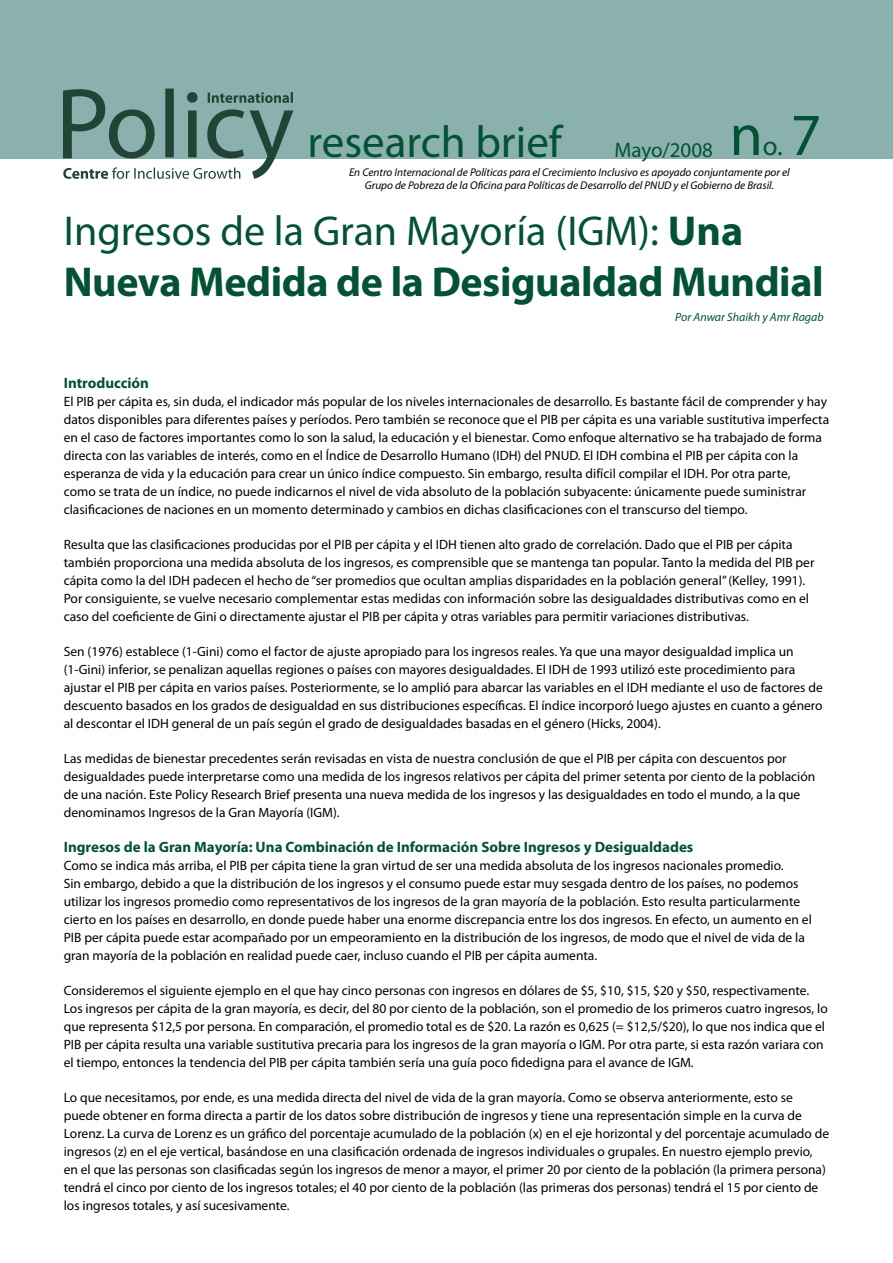
<style>
.page{position:relative;width:893px;height:1263px;background:#fff}
.page>*{position:absolute;margin:0;border:0;box-sizing:border-box;transform-origin:0 0}
.t1{font:60px "Myriad Pro";color:#025233}
.t2{font:45px "Myriad Pro";color:#025233}
.t3{font:700 42px/50.4px "Myriad Pro";letter-spacing:-.01em;color:#025233}
.t4{font:27px "Myriad Pro";color:#025233}
.t5{font:700 15px "Myriad Pro";color:#025233}
.t6{font:13.5px/18px "Myriad Pro";color:#000}
.t7{font:italic 12px "Myriad Pro";color:#025233}
.t8{font:italic 11.25px/13.5px "Myriad Pro";color:#000;text-align:center}
.s1{font-size:21px}
.s2{font-weight:400}
</style>
<div class="page">
<div style="left:0;top:0;width:893px;height:159px;background:#8bb1af"></div>
<svg style="left:63px;top:89px;width:230px;height:90px"></svg>
<h2 class="t2" style="left:308px;top:117px;width:407px">research brief <span class="s1">Mayo/2008</span></h2>
<h1 class="t1" style="left:730px;top:102px;width:35px">n</h1>
<h3 class="t4" style="left:763px;top:131px;width:21px">o.</h3>
<h1 class="t1" style="left:790px;top:102px;width:32px">7</h1>
<p class="t8" style="left:349px;top:165px;width:442px">En Centro Internacional de Políticas para el Crecimiento Inclusivo es apoyado conjuntamente por el<br>Grupo de Pobreza de la Oficina para Políticas de Desarrollo del PNUD y el Gobierno de Brasil.</p>
<h3 class="t3" style="left:64px;top:207px;width:761px"><span class="s2">Ingresos de la Gran Mayoría (IGM):</span> Una<br>Nueva Medida de la Desigualdad Mundial</h3>
<p class="t7" style="left:675px;top:310px;width:150px">Por Anwar Shaikh y Amr Ragab</p>
<p class="t5" style="left:64px;top:374px;width:87px">Introducción</p>
<p class="t6" style="left:64px;top:393px;width:767px">El PIB per cápita es, sin duda, el indicador más popular de los niveles internacionales de desarrollo. Es bastante fácil de comprender y hay datos disponibles para diferentes países y períodos. Pero también se reconoce que el PIB per cápita es una variable sustitutiva imperfecta en el caso de factores importantes como lo son la salud, la educación y el bienestar. Como enfoque alternativo se ha trabajado de forma directa con las variables de interés, como en el Índice de Desarrollo Humano (IDH) del PNUD. El IDH combina el PIB per cápita con la esperanza de vida y la educación para crear un único índice compuesto. Sin embargo, resulta difícil compilar el IDH. Por otra parte,<br>como se trata de un índice, no puede indicarnos el nivel de vida absoluto de la población subyacente: únicamente puede suministrar clasificaciones de naciones en un momento determinado y cambios en dichas clasificaciones con el transcurso del tiempo.</p>
<p class="t6" style="left:64px;top:536px;width:752px">Resulta que las clasificaciones producidas por el PIB per cápita y el IDH tienen alto grado de correlación. Dado que el PIB per cápita también proporciona una medida absoluta de los ingresos, es comprensible que se mantenga tan popular. Tanto la medida del PIB per cápita como la del IDH padecen el hecho de “ser promedios que ocultan amplias disparidades en la población general” (Kelley, 1991).<br>Por consiguiente, se vuelve necesario complementar estas medidas con información sobre las desigualdades distributivas como en el caso del coeficiente de Gini o directamente ajustar el PIB per cápita y otras variables para permitir variaciones distributivas.</p>
<p class="t6" style="left:64px;top:643px;width:760px">Sen (1976) establece (1-Gini) como el factor de ajuste apropiado para los ingresos reales. Ya que una mayor desigualdad implica un (1-Gini) inferior, se penalizan aquellas regiones o países con mayores desigualdades. El IDH de 1993 utilizó este procedimiento para ajustar el PIB per cápita en varios países. Posteriormente, se lo amplió para abarcar las variables en el IDH mediante el uso de factores de descuento basados en los grados de desigualdad en sus distribuciones específicas. El índice incorporó luego ajustes en cuanto a género al descontar el IDH general de un país según el grado de desigualdades basadas en el género (Hicks, 2004).</p>
<p class="t6" style="left:64px;top:750px;width:753px">Las medidas de bienestar precedentes serán revisadas en vista de nuestra conclusión de que el PIB per cápita con descuentos por desigualdades puede interpretarse como una medida de los ingresos relativos per cápita del primer setenta por ciento de la población de una nación. Este Policy Research Brief presenta una nueva medida de los ingresos y las desigualdades en todo el mundo, a la que denominamos Ingresos de la Gran Mayoría (IGM).</p>
<p class="t5" style="left:64px;top:838px;width:631px">Ingresos de la Gran Mayoría: Una Combinación de Información Sobre Ingresos y Desigualdades</p>
<p class="t6" style="left:64px;top:857px;width:750px">Como se indica más arriba, el PIB per cápita tiene la gran virtud de ser una medida absoluta de los ingresos nacionales promedio.<br>Sin embargo, debido a que la distribución de los ingresos y el consumo puede estar muy sesgada dentro de los países, no podemos utilizar los ingresos promedio como representativos de los ingresos de la gran mayoría de la población. Esto resulta particularmente cierto en los países en desarrollo, en donde puede haber una enorme discrepancia entre los dos ingresos. En efecto, un aumento en el PIB per cápita puede estar acompañado por un empeoramiento en la distribución de los ingresos, de modo que el nivel de vida de la gran mayoría de la población en realidad puede caer, incluso cuando el PIB per cápita aumenta.</p>
<p class="t6" style="left:64px;top:982px;width:765px">Consideremos el siguiente ejemplo en el que hay cinco personas con ingresos en dólares de $5, $10, $15, $20 y $50, respectivamente.<br>Los ingresos per cápita de la gran mayoría, es decir, del 80 por ciento de la población, son el promedio de los primeros cuatro ingresos, lo que representa $12,5 por persona. En comparación, el promedio total es de $20. La razón es 0,625 (= $12,5/$20), lo que nos indica que el PIB per cápita resulta una variable sustitutiva precaria para los ingresos de la gran mayoría o IGM. Por otra parte, si esta razón variara con el tiempo, entonces la tendencia del PIB per cápita también sería una guía poco fidedigna para el avance de IGM.</p>
<p class="t6" style="left:64px;top:1089px;width:767px">Lo que necesitamos, por ende, es una medida directa del nivel de vida de la gran mayoría. Como se observa anteriormente, esto se puede obtener en forma directa a partir de los datos sobre distribución de ingresos y tiene una representación simple en la curva de Lorenz. La curva de Lorenz es un gráfico del porcentaje acumulado de la población (x) en el eje horizontal y del porcentaje acumulado de ingresos (z) en el eje vertical, basándose en una clasificación ordenada de ingresos individuales o grupales. En nuestro ejemplo previo, en el que las personas son clasificadas según los ingresos de menor a mayor, el primer 20 por ciento de la población (la primera persona) tendrá el cinco por ciento de los ingresos totales; el 40 por ciento de la población (las primeras dos personas) tendrá el 15 por ciento de los ingresos totales, y así sucesivamente.</p>
</div>
